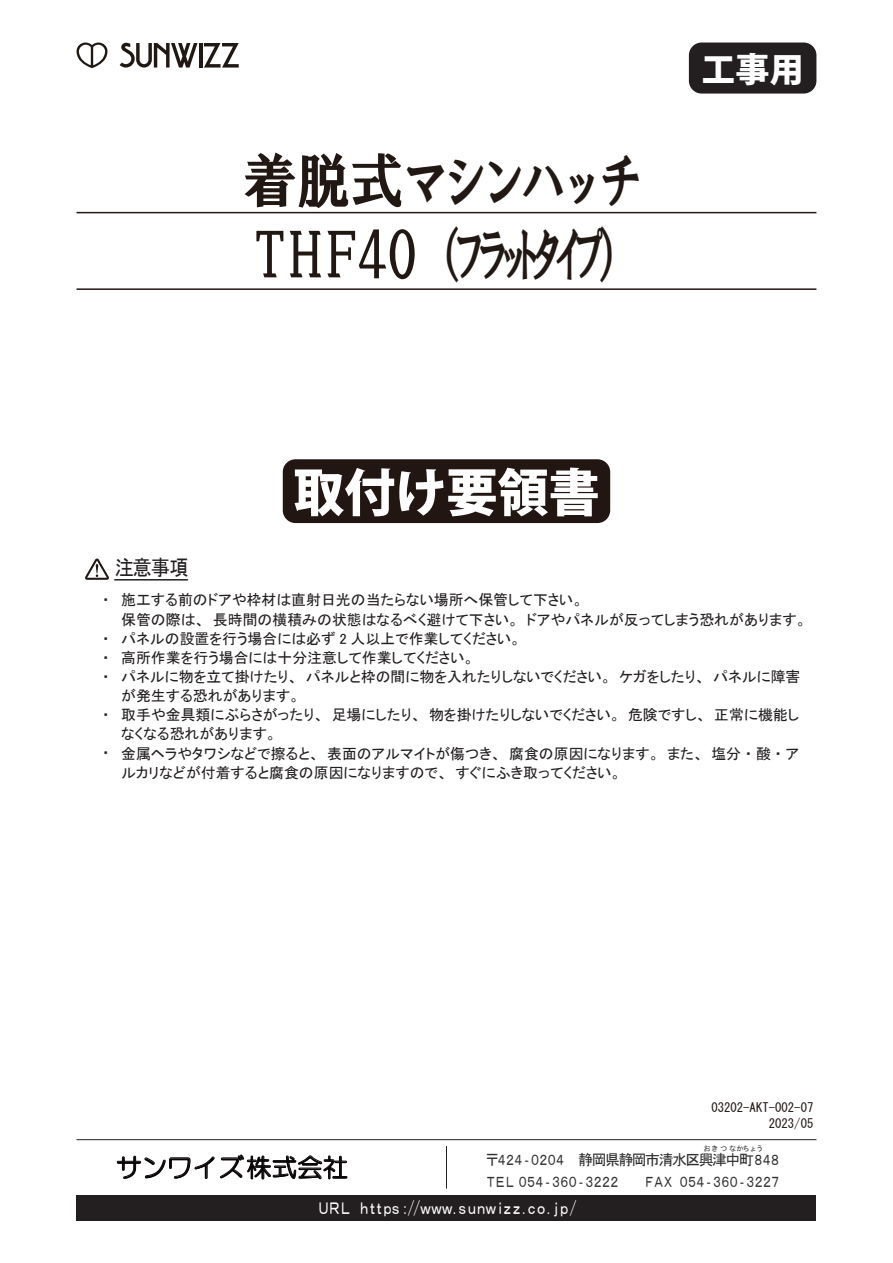
<style>
.page{position:relative;width:893px;height:1263px;background:#fff}
.page>*{position:absolute;margin:0;border:0;box-sizing:border-box;transform-origin:0 0}
.t1{font:59.55px/73.9px "HGS Soei Presence EB";letter-spacing:-.1em;color:#211814;scale:.9 1}
.t2{font:800 51px "Koz Go Pro";color:#fff}
.t3{font:800 34.05px "Koz Go Pro";color:#fff}
.t4{font:25.5px "HG Maru Gothic MPRO";color:#070304}
.t5{font:21.3px "MS Gothic";color:#231f20;scale:.9 1}
.t6{font:16.95px "MS Gothic";letter-spacing:-.3em;color:#fff;scale:.8 1}
.t7{font:14.85px/19.2px "MS P Gothic";color:#231f20}
.t8{font:14.85px "MS Gothic";letter-spacing:-.3em;color:#312f30;scale:.8 1}
.t9{font:14.85px "MS Gothic";letter-spacing:-.1em;color:#312f30}
.t10{font:12.75px/15.3px "MS Gothic";color:#211814;text-align:right}
.t11{font:7.2px "MS Gothic";color:#312f30}
</style>
<div class="page">
<div style="left:77px;top:1195px;width:739px;height:25px;background:#231f20"></div>
<hr style="left:77px;top:1139px;width:739px;height:1px;background:#231f20">
<hr style="left:446px;top:1146px;width:1px;height:42px;background:#231f20">
<div style="left:689px;top:43px;width:127px;height:51px;background:#231f20;border-radius:13px"></div>
<div style="left:283px;top:459px;width:327px;height:64px;background:#221612;border-radius:13px"></div>
<svg style="left:204px;top:43px;width:35px;height:25px"></svg>
<hr style="left:199px;top:43px;width:3px;height:25px;background:#211814">
<svg style="left:120px;top:43px;width:77px;height:25px"></svg>
<svg style="left:77px;top:43px;width:30px;height:25px"></svg>
<svg style="left:117px;top:1156px;width:97px;height:23px"></svg>
<svg style="left:220px;top:1154px;width:127px;height:25px"></svg>
<hr style="left:77px;top:212px;width:739px;height:1px;background:#221612">
<hr style="left:77px;top:288px;width:739px;height:2px;background:#221612">
<svg style="left:85px;top:558px;width:24px;height:22px"></svg>
<hr style="left:115px;top:579px;width:73px;height:1px;background:#231f20">
<h1 class="t1" style="left:243px;top:143px;width:444px">着脱式マシンハッチ<br>T H F40（ﾌﾗｯﾄﾀｲﾌﾟ）</h1>
<h3 class="t3" style="left:702px;top:47px;width:104px">工事用</h3>
<h2 class="t2" style="left:293px;top:459px;width:308px">取付け要領書</h2>
<p class="t7" style="left:102px;top:590px;width:9px">・</p>
<p class="t7" style="left:102px;top:629px;width:9px;text-align:justify">・・・</p>
<p class="t7" style="left:102px;top:705px;width:9px">・</p>
<p class="t7" style="left:102px;top:743px;width:9px">・</p>
<h3 class="t5" style="left:115px;top:557px;width:83px">注意事項</h3>
<p class="t7" style="left:121px;top:590px;width:687px">施工する前のドアや枠材は直射日光の当たらない場所へ保管して下さい。<br>保管の際は、長時間の横積みの状態はなるべく避けて下さい。ドアやパネルが反ってしまう恐れがあります。パネルの設置を行う場合には必ず 2 人以上で作業してください。<br>高所作業を行う場合には十分注意して作業してください。<br>パネルに物を立て掛けたり、パネルと枠の間に物を入れたりしないでください。ケガをしたり、パネルに障害が発生する恐れがあります。<br>取手や金具類にぶらさがったり、足場にしたり、物を掛けたりしないでください。危険ですし、正常に機能しなくなる恐れがあります。<br>金属ヘラやタワシなどで擦ると、表面のアルマイトが傷つき、腐食の原因になります。また、塩分・酸・アルカリなどが付着すると腐食の原因になりますので、すぐにふき取ってください。</p>
<h3 class="t4" style="left:116px;top:1154px;width:234px">サンワイズ株式会社</h3>
<p class="t10" style="left:711px;top:1100px;width:104px">03202-AKT-002-07<br>2023/05</p>
<p class="t11" style="left:703px;top:1145px;width:61px">おきつなかちょう</p>
<p class="t9" style="left:485px;top:1152px;width:298px">〒４２４‐０２０４ 静岡県静岡市清水区興津中町８４８</p>
<p class="t8" style="left:485px;top:1174px;width:171px">ＴＥＬ ０５４‐３６０‐３２２２</p>
<p class="t8" style="left:643px;top:1174px;width:174px">ＦＡＸ０５４‐３６０‐３２２７</p>
<p class="t6" style="left:317px;top:1199px;width:326px">ＵＲＬ ｈｔｔｐｓ：//ｗｗｗ.ｓｕｎｗｉｚｚ.ｃｏ.ｊｐ/</p>
</div>
